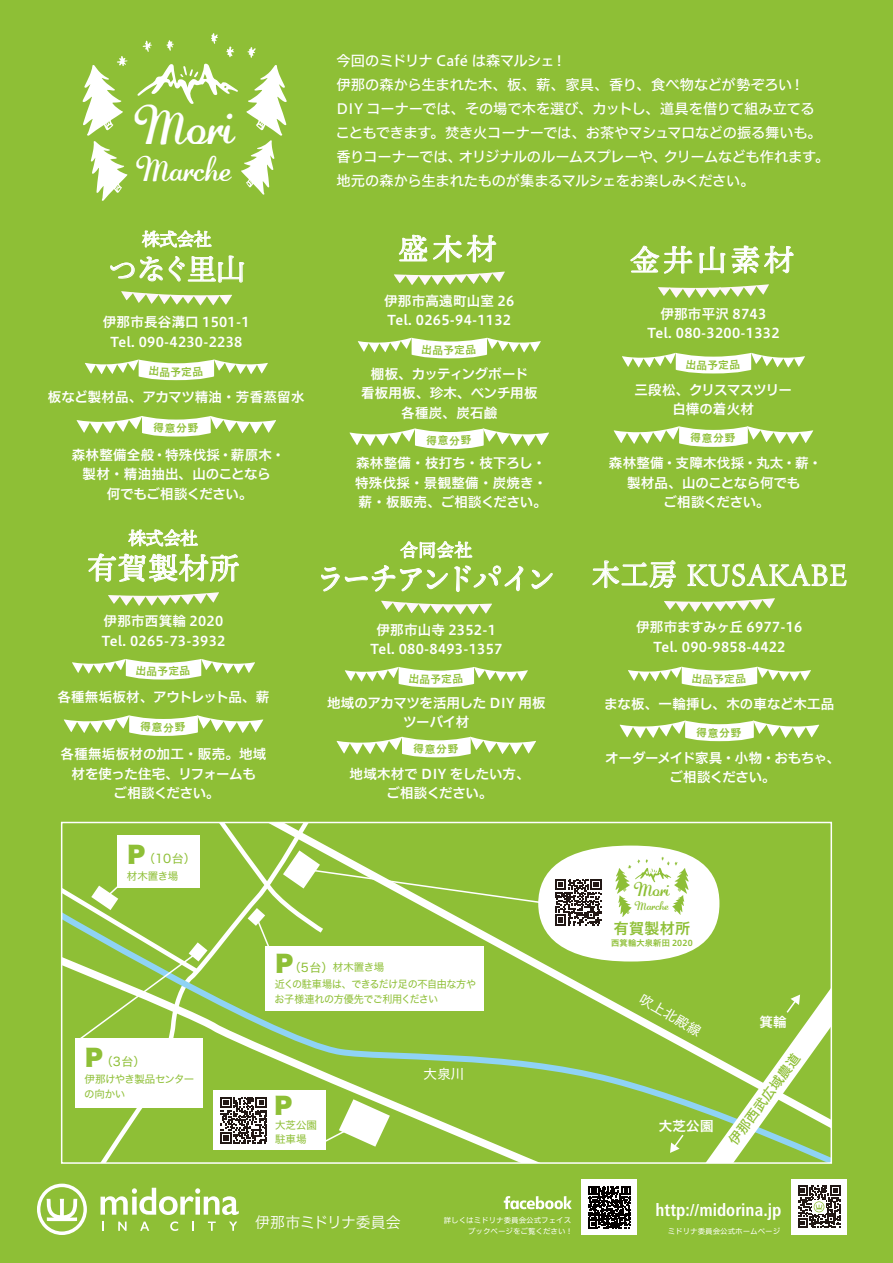
<style>
.page{position:relative;width:893px;height:1263px;background:#8ebf36}
.page>*{position:absolute;margin:0;border:0;box-sizing:border-box;transform-origin:0 0}
.t1{font:39.45px "Lauren Script";color:#fff}
.t2{font:30px "Ten Mincho";letter-spacing:.02em;color:#fff;scale:.92 1}
.t3{font:30px "Ten Mincho";letter-spacing:.02em;color:#fff}
.t4{font:25.2px "Lauren Script";color:#fff}
.t5{font:22.5px "Hira Kaku Std W9";color:#8ebf36}
.t6{font:700 condensed 18px "Frutiger Next LT";color:#fff}
.t7{font:18px "Ten Mincho";letter-spacing:-.04em;color:#fff}
.t8{font:15.3px "Hiragino UD Sans F Std N W3";letter-spacing:-.005em;color:#fff}
.t9{font:15px "Hiragino UD Sans F Std N W6";letter-spacing:.02em;color:#8ebf36}
.t10{font:14.25px/24px "Hiragino UD Sans F Std N W5";letter-spacing:-.015em;color:#fff}
.t11{font:14.1px "Lauren Script";color:#8ebf36}
.t12{font:13.5px/19.5px "Hiragino UD Sans F Std N W6";letter-spacing:.02em;color:#fff;text-align:center}
.t13{font:13.5px/19.5px "Hiragino UD Sans F Std N W6";letter-spacing:-.02em;color:#fff;text-align:center}
.t14{font:13.5px/19.5px "Hiragino UD Sans F Std N W6";color:#fff;text-align:center}
.t15{font:13.5px/19.5px "Hiragino UD Sans F Std N W6";letter-spacing:-.025em;color:#fff;text-align:center}
.t16{font:13.5px/19.5px "Hiragino UD Sans F Std N W6";letter-spacing:-.005em;color:#fff;text-align:center}
.t17{font:13.5px "Hiragino UD Sans F Std N W6";letter-spacing:-.015em;color:#fff}
.t18{font:13.5px "Hiragino UD Sans F Std N W4";color:#fff}
.t19{font:13.5px "Hiragino UD Sans F Std N W5";color:#8ebf36}
.t20{font:12px "Hira Kaku Std W4";color:#8ebf36}
.t21{font:10.5px/17.1px "Hira Kaku Std W4";letter-spacing:-.035em;color:#8ebf36}
.t22{font:10.5px "Hira Kaku Std W4";letter-spacing:-.035em;color:#8ebf36;scale:.96 1}
.t23{font:10.5px/15px "Hira Kaku Std W4";letter-spacing:-.055em;color:#8ebf36}
.t24{font:10.5px "Hiragino UD Sans F Std N W6";color:#8ebf36}
.t25{font:9px "Lauren Script";color:#8ebf36}
.t26{font:8.25px "Hiragino UD Sans F Std N W6";letter-spacing:.02em;color:#8ebf36}
.t27{font:7.5px/10.5px "Hiragino UD Sans F Std N W4";color:#fff;text-align:right}
.s1{font-family:"Hira Kaku Std W9";font-size:22.5px}
.s2{font-size:34.5px}
.s3{font-size:12px}
</style>
<div class="page">
<svg style="left:110px;top:230px;width:135px;height:53px"></svg>
<svg style="left:121px;top:291px;width:111px;height:14px"></svg>
<svg style="left:394px;top:234px;width:111px;height:51px"></svg>
<svg style="left:630px;top:245px;width:164px;height:53px"></svg>
<svg style="left:88px;top:529px;width:151px;height:77px"></svg>
<svg style="left:321px;top:541px;width:203px;height:51px"></svg>
<svg style="left:531px;top:569px;width:22px;height:21px"></svg>
<svg style="left:381px;top:601px;width:111px;height:13px"></svg>
<svg style="left:592px;top:560px;width:255px;height:52px"></svg>
<svg style="left:101px;top:1188px;width:138px;height:27px"></svg>
<svg style="left:102px;top:1221px;width:2px;height:10px"></svg>
<svg style="left:118px;top:1221px;width:9px;height:10px"></svg>
<svg style="left:140px;top:1221px;width:9px;height:10px"></svg>
<svg style="left:170px;top:1221px;width:8px;height:10px"></svg>
<svg style="left:192px;top:1221px;width:2px;height:10px"></svg>
<svg style="left:208px;top:1221px;width:8px;height:10px"></svg>
<svg style="left:229px;top:1221px;width:8px;height:10px"></svg>
<svg style="left:37px;top:1183px;width:50px;height:52px"></svg>
<div style="left:582px;top:1179px;width:55px;height:56px;background:#fff"></div>
<svg style="left:588px;top:1186px;width:42px;height:42px"></svg>
<svg style="left:504px;top:1196px;width:68px;height:13px"></svg>
<div style="left:791px;top:1179px;width:56px;height:55px;background:#fff"></div>
<svg style="left:798px;top:1185px;width:42px;height:43px"></svg>
<svg style="left:82px;top:56px;width:46px;height:145px"></svg>
<svg style="left:137px;top:33px;width:150px;height:162px"></svg>
<svg style="left:101px;top:931px;width:514px;height:230px"></svg>
<div style="left:75px;top:1038px;width:127px;height:70px;background:#fff"></div>
<svg style="left:326px;top:1099px;width:64px;height:48px"></svg>
<div style="left:214px;top:1090px;width:112px;height:60px;background:#fff"></div>
<svg style="left:220px;top:1097px;width:47px;height:47px"></svg>
<svg style="left:64px;top:825px;width:485px;height:218px"></svg>
<div style="left:538px;top:845px;width:181px;height:116px;background:#fff;border-radius:50%"></div>
<svg style="left:555px;top:879px;width:47px;height:46px"></svg>
<svg style="left:615px;top:857px;width:214px;height:304px"></svg>
<div style="left:61px;top:822px;width:771px;height:342px;border:2px solid #fff"></div>
<svg style="left:622px;top:353px;width:183px;height:20px"></svg>
<svg style="left:358px;top:338px;width:183px;height:20px"></svg>
<svg style="left:85px;top:359px;width:183px;height:21px"></svg>
<svg style="left:349px;top:428px;width:200px;height:21px"></svg>
<svg style="left:614px;top:426px;width:199px;height:21px"></svg>
<svg style="left:77px;top:416px;width:199px;height:20px"></svg>
<svg style="left:345px;top:667px;width:183px;height:20px"></svg>
<svg style="left:628px;top:667px;width:183px;height:20px"></svg>
<svg style="left:72px;top:659px;width:183px;height:20px"></svg>
<svg style="left:620px;top:720px;width:199px;height:21px"></svg>
<svg style="left:337px;top:737px;width:199px;height:20px"></svg>
<svg style="left:64px;top:715px;width:199px;height:21px"></svg>
<h1 class="t1" style="left:135px;top:100px;width:102px">Mori</h1>
<h3 class="t4" style="left:137px;top:153px;width:97px">Marche</h3>
<h3 class="t7" style="left:142px;top:229px;width:71px">株式会社</h3>
<h2 class="t3" style="left:108px;top:252px;width:140px">つなぐ里山</h2>
<p class="t12" style="left:103px;top:311px;width:148px">伊那市長谷溝口 1501-1<br>Tel. 090-4230-2238</p>
<p class="t24" style="left:170px;top:364px;width:12px">予</p>
<p class="t12" style="left:48px;top:387px;width:258px">板など製材品、アカマツ精油・芳香蒸留水</p>
<p class="t10" style="left:336px;top:48px;width:495px">今回のミドリナ Café は森マルシェ！<br>伊那の森から生まれた木、板、薪、家具、香り、食べ物などが勢ぞろい！DIY コーナーでは、その場で木を選び、カットし、道具を借りて組み立てることもできます。焚き火コーナーでは、お茶やマシュマロなどの振る舞いも。香りコーナーでは、オリジナルのルームスプレーや、クリームなども作れます。地元の森から生まれたものが集まるマルシェをお楽しみください。</p>
<h2 class="t3" style="left:398px;top:232px;width:100px">盛木材</h2>
<h2 class="t3" style="left:630px;top:243px;width:166px">金井山素材</h2>
<p class="t12" style="left:384px;top:290px;width:132px;text-align:left">伊那市高遠町山室 26<br>Tel. 0265-94-1132</p>
<p class="t24" style="left:443px;top:342px;width:12px">予</p>
<p class="t24" style="left:443px;top:345px;width:12px">予</p>
<p class="t12" style="left:361px;top:363px;width:178px">棚板、カッティングボード<br>看板用板、珍木、ベンチ用板各種炭、炭石鹼</p>
<p class="t12" style="left:647px;top:303px;width:134px">伊那市平沢 8743<br>Tel. 080-3200-1332</p>
<p class="t24" style="left:708px;top:357px;width:12px">予</p>
<p class="t13" style="left:634px;top:379px;width:159px">三段松、クリスマスツリー白樺の着火材</p>
<p class="t12" style="left:72px;top:444px;width:215px">森林整備全般・特殊伐採・薪原木・製材・精油抽出、山のことなら<br>何でもご相談ください。</p>
<p class="t12" style="left:355px;top:453px;width:193px;text-align:justify">森林整備・枝打ち・枝下ろし・特殊伐採・景観整備・炭焼き・薪・板販売、ご相談ください。</p>
<p class="t12" style="left:609px;top:453px;width:214px">森林整備・支障木伐採・丸太・薪・製材品、山のことなら何でも<br>ご相談ください。</p>
<h3 class="t7" style="left:128px;top:528px;width:71px">株式会社</h3>
<h2 class="t3" style="left:87px;top:551px;width:154px">有賀製材所</h2>
<p class="t12" style="left:101px;top:611px;width:125px;text-align:left">伊那市西箕輪 2020<br>Tel. 0265-73-3932</p>
<p class="t24" style="left:158px;top:663px;width:12px">予</p>
<p class="t17" style="left:57px;top:686px;width:213px">各種無垢板材、アウトレット品、薪</p>
<p class="t14" style="left:61px;top:744px;width:207px">各種無垢板材の加工・販売。地域材を使った住宅、リフォームも<br>ご相談ください。</p>
<p class="t20" style="left:127px;top:849px;width:70px"><span class="s1">P</span>（10台）</p>
<p class="t21" style="left:127px;top:867px;width:53px">材木置き場</p>
<h3 class="t7" style="left:400px;top:540px;width:74px">合同会社</h3>
<h2 class="t2" style="left:315px;top:558px;width:580px"><span class="s2">ラーチアンドパイン</span> 木工房 KUSAKABE</h2>
<p class="t12" style="left:370px;top:619px;width:134px">伊那市山寺 2352-1<br>Tel. 080-8493-1357</p>
<p class="t12" style="left:636px;top:617px;width:168px">伊那市ますみヶ丘 6977-16<br>Tel. 090-9858-4422</p>
<p class="t24" style="left:430px;top:671px;width:12px">予</p>
<p class="t24" style="left:714px;top:671px;width:12px">予</p>
<p class="t24" style="left:430px;top:674px;width:12px">予</p>
<p class="t15" style="left:327px;top:692px;width:220px">地域のアカマツを活用した DIY 用板ツーバイ材</p>
<p class="t16" style="left:350px;top:763px;width:182px">地域木材で DIY をしたい方、ご相談ください。</p>
<p class="t12" style="left:604px;top:694px;width:232px">まな板、一輪挿し、木の車など木工品</p>
<p class="t13" style="left:605px;top:747px;width:237px">オーダーメイド家具・小物・おもちゃ、ご相談ください。</p>
<p class="t11" style="left:634px;top:881px;width:38px">Mori</p>
<p class="t25" style="left:635px;top:900px;width:36px">Marche</p>
<p class="t9" style="left:614px;top:916px;width:78px">有賀製材所</p>
<p class="t26" style="left:611px;top:937px;width:83px">西箕輪大泉新田 2020</p>
<p class="t20" style="left:85px;top:1053px;width:62px"><span class="s1">P</span>（3台）</p>
<p class="t23" style="left:84px;top:1071px;width:111px">伊那けやき製品センターの向かい</p>
<p class="t21" style="left:275px;top:958px;width:203px"><span class="s1">P</span><span class="s3">（5台）</span>材木置き場<br>近くの駐車場は、できるだけ足の不自由な方や</p>
<p class="t22" style="left:274px;top:991px;width:172px">お子様連れの方優先でご利用ください</p>
<h3 class="t5" style="left:274px;top:1093px;width:19px">P</h3>
<p class="t21" style="left:275px;top:1118px;width:43px;line-height:13.5px">大芝公園駐車場</p>
<p class="t18" style="left:424px;top:1063px;width:42px">大泉川</p>
<p class="t8" style="left:255px;top:1211px;width:147px">伊那市ミドリナ委員会</p>
<p class="t27" style="left:444px;top:1214px;width:131px">詳しくはミドリナ委員会公式フェイスブックページをご覧ください！</p>
<p class="t18" style="left:646px;top:989px;width:70px;rotate:30deg">吹上北殿線</p>
<p class="t12" style="left:659px;top:1115px;width:56px">大芝公園</p>
<p class="t12" style="left:759px;top:1011px;width:29px">箕輪</p>
<p class="t19" style="left:724px;top:1137px;width:111px;rotate:-54deg">伊那西武広域農道</p>
<h3 class="t6" style="left:655px;top:1200px;width:127px">http://midorina.jp</h3>
<p class="t27" style="left:668px;top:1225px;width:114px">ミドリナ委員会公式ホームページ</p>
</div>
